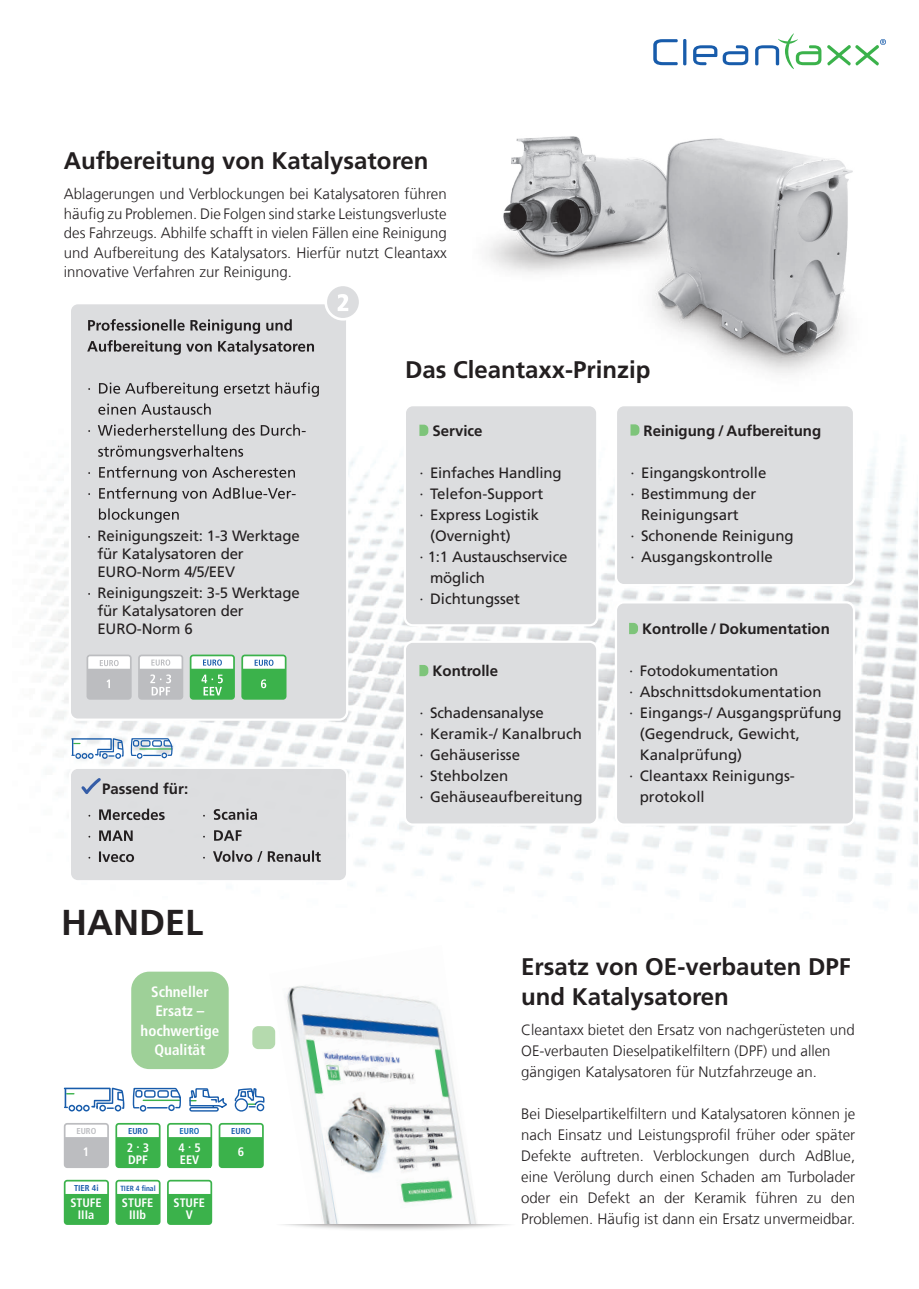
<style>
.page{position:relative;width:919px;height:1289px;background:#fff}
.page>*{position:absolute;margin:0;border:0;box-sizing:border-box;transform-origin:0 0}
.t1{font:700 36px "Frutiger LT Com";color:#231f20}
.t2{font:700 24px/30px "Frutiger LT Com";color:#231f20}
.t3{font:300 15px/21px "Frutiger LT Com";color:#231f20;text-align:justify}
.t4{font:15px/21px "Frutiger LT Com";color:#231f20}
.t5{font:700 15px "Frutiger LT Com";color:#231f20}
.t6{font:700 condensed 15px/19.5px "Frutiger LT Com";color:#fff;text-align:center}
.t7{font:700 condensed 12.3px/12.3px "Frutiger LT Com";color:#fff;text-align:center}
.t8{font:700 condensed 8.55px "Frutiger LT Com";color:#185cab}
.t9{font:700 condensed 8.55px "Frutiger LT Com";color:#bcbdc0}
.t10{font:700 condensed 8.55px "Frutiger LT Com";color:#1167b3}
.t11{font:700 condensed 7.5px "Frutiger LT Com";color:#185cab}
</style>
<div class="page">
<img style="left:41px;top:446px;width:876px;height:779px">
<svg style="left:653px;top:39px;width:24px;height:26px"></svg>
<hr style="left:683px;top:39px;width:3px;height:26px;background:#185cab;border-radius:2px">
<svg style="left:693px;top:45px;width:55px;height:20px"></svg>
<svg style="left:755px;top:33px;width:66px;height:36px"></svg>
<svg style="left:827px;top:39px;width:58px;height:26px"></svg>
<img style="left:488px;top:136px;width:365px;height:237px">
<div style="left:616px;top:602px;width:238px;height:222px;background:#dcdddf;border-radius:8px"></div>
<div style="left:614px;top:601px;width:241px;height:224px;border:2px solid #fff;border-radius:8px"></div>
<div style="left:616px;top:405px;width:238px;height:180px;background:#dcdddf;border-radius:8px"></div>
<div style="left:614px;top:404px;width:241px;height:182px;border:2px solid #fff;border-radius:8px"></div>
<svg style="left:630px;top:424px;width:9px;height:11px"></svg>
<div style="left:405px;top:405px;width:192px;height:220px;background:#dcdddf;border-radius:8px"></div>
<div style="left:403px;top:404px;width:195px;height:222px;border:2px solid #fff;border-radius:8px"></div>
<svg style="left:419px;top:424px;width:9px;height:12px"></svg>
<svg style="left:629px;top:623px;width:9px;height:11px"></svg>
<div style="left:405px;top:641px;width:192px;height:183px;background:#dcdddf;border-radius:8px"></div>
<div style="left:403px;top:640px;width:195px;height:185px;border:2px solid #fff;border-radius:8px"></div>
<svg style="left:419px;top:665px;width:9px;height:11px"></svg>
<div style="left:219px;top:1122px;width:45px;height:45px;background:#3bb24b;border-radius:3px"></div>
<svg style="left:220px;top:1124px;width:42px;height:13px"></svg>
<svg style="left:167px;top:1122px;width:45px;height:45px"></svg>
<div style="left:115px;top:1122px;width:45px;height:45px;background:#3bb24b;border-radius:3px"></div>
<svg style="left:117px;top:1124px;width:42px;height:13px"></svg>
<div style="left:64px;top:1122px;width:45px;height:45px;background:#bcbdc0;border-radius:3px"></div>
<svg style="left:65px;top:1124px;width:42px;height:13px"></svg>
<div style="left:169px;top:1138px;width:41px;height:29px;background:#3bb24b"></div>
<svg style="left:169px;top:1124px;width:41px;height:13px"></svg>
<img style="left:269px;top:945px;width:209px;height:280px">
<img style="left:275px;top:1224px;width:241px;height:6px">
<div style="left:131px;top:971px;width:98px;height:98px;background:#99ce93;border-radius:18px"></div>
<div style="left:252px;top:1026px;width:23px;height:23px;background:#b5daae;border-radius:6px"></div>
<svg style="left:234px;top:1088px;width:30px;height:23px"></svg>
<svg style="left:189px;top:1088px;width:37px;height:23px"></svg>
<div style="left:189px;top:1106px;width:30px;height:5px;border:1px solid #185cab;border-radius:2px"></div>
<svg style="left:133px;top:1087px;width:48px;height:24px"></svg>
<svg style="left:64px;top:1087px;width:60px;height:24px"></svg>
<div style="left:70px;top:303px;width:277px;height:416px;background:#dcdddf;border-radius:8px"></div>
<div style="left:69px;top:302px;width:279px;height:418px;border:2px solid #fff;border-radius:8px"></div>
<svg style="left:99px;top:508px;width:80px;height:15px"></svg>
<svg style="left:88px;top:487px;width:207px;height:15px"></svg>
<svg style="left:88px;top:466px;width:207px;height:15px"></svg>
<svg style="left:98px;top:445px;width:145px;height:15px"></svg>
<svg style="left:88px;top:424px;width:217px;height:15px"></svg>
<svg style="left:98px;top:403px;width:113px;height:12px"></svg>
<svg style="left:88px;top:382px;width:231px;height:15px"></svg>
<svg style="left:87px;top:340px;width:227px;height:15px"></svg>
<svg style="left:88px;top:319px;width:204px;height:15px"></svg>
<div style="left:190px;top:654px;width:45px;height:45px;background:#3bb24b;border-radius:3px"></div>
<div style="left:138px;top:654px;width:45px;height:45px;background:#bcbdc0;border-radius:3px"></div>
<div style="left:86px;top:654px;width:46px;height:45px;background:#bcbdc0;border-radius:3px"></div>
<div style="left:326px;top:285px;width:34px;height:34px;background:#dcdddf;border-radius:50%"></div>
<div style="left:324px;top:283px;width:37px;height:37px;border:3px solid #fff;border-radius:50%"></div>
<svg style="left:337px;top:294px;width:11px;height:17px"></svg>
<svg style="left:201px;top:674px;width:22px;height:21px"></svg>
<svg style="left:88px;top:656px;width:44px;height:32px"></svg>
<svg style="left:140px;top:656px;width:41px;height:39px"></svg>
<svg style="left:191px;top:656px;width:42px;height:12px"></svg>
<div style="left:241px;top:654px;width:45px;height:45px;background:#3bb24b;border-radius:3px"></div>
<svg style="left:261px;top:679px;width:5px;height:9px"></svg>
<svg style="left:243px;top:656px;width:42px;height:12px"></svg>
<div style="left:115px;top:1179px;width:45px;height:45px;background:#3bb24b;border-radius:3px"></div>
<div style="left:167px;top:1179px;width:45px;height:45px;background:#3bb24b;border-radius:3px"></div>
<svg style="left:117px;top:1181px;width:42px;height:12px"></svg>
<svg style="left:169px;top:1181px;width:41px;height:12px"></svg>
<div style="left:64px;top:1179px;width:45px;height:45px;background:linear-gradient(to right,#f8fcf8,#f8fcf8);border-radius:3px"></div>
<div style="left:65px;top:1195px;width:42px;height:29px;background:#3bb24b"></div>
<svg style="left:65px;top:1181px;width:42px;height:12px"></svg>
<svg style="left:71px;top:738px;width:53px;height:20px"></svg>
<svg style="left:131px;top:738px;width:41px;height:20px"></svg>
<div style="left:70px;top:767px;width:277px;height:114px;background:#dcdddf;border-radius:8px"></div>
<div style="left:69px;top:766px;width:279px;height:116px;border:2px solid #fff;border-radius:8px"></div>
<svg style="left:213px;top:850px;width:108px;height:11px"></svg>
<svg style="left:214px;top:830px;width:27px;height:10px"></svg>
<svg style="left:214px;top:808px;width:43px;height:11px"></svg>
<svg style="left:99px;top:851px;width:35px;height:11px"></svg>
<svg style="left:99px;top:830px;width:34px;height:11px"></svg>
<svg style="left:99px;top:808px;width:66px;height:12px"></svg>
<svg style="left:81px;top:778px;width:20px;height:16px"></svg>
<h2 class="t2" style="left:64px;top:146px;width:366px">Aufbereitung von Katalysatoren</h2>
<p class="t3" style="left:64px;top:184px;width:384px;line-height:19.5px">Ablagerungen und Verblockungen bei Katalysatoren führen häufig zu Problemen. Die Folgen sind starke Leistungsverluste des Fahrzeugs. Abhilfe schafft in vielen Fällen eine Reinigung und Aufbereitung des Katalysators. Hierfür nutzt Cleantaxx innovative Verfahren zur Reinigung.</p>
<p class="t4" style="left:97px;top:526px;width:204px;line-height:18px">Reinigungszeit: 1-3 Werktage für Katalysatoren der<br>EURO-Norm 4/5/EEV</p>
<p class="t4" style="left:97px;top:583px;width:204px;line-height:18px">Reinigungszeit: 3-5 Werktage für Katalysatoren der<br>EURO-Norm 6</p>
<p class="t5" style="left:102px;top:779px;width:87px">Passend für:</p>
<h1 class="t1" style="left:61px;top:900px;width:143px">HANDEL</h1>
<p class="t6" style="left:141px;top:981px;width:80px">Schneller<br>Ersatz – hochwertige<br>Qualität</p>
<p class="t9" style="left:76px;top:1126px;width:21px">EURO</p>
<p class="t8" style="left:128px;top:1125px;width:21px">EURO</p>
<p class="t10" style="left:180px;top:1125px;width:21px">EURO</p>
<p class="t8" style="left:231px;top:1125px;width:21px">EURO</p>
<p class="t7" style="left:83px;top:1145px;width:8px">1</p>
<p class="t7" style="left:127px;top:1140px;width:24px;text-align:left">2 . 3<br>DPF</p>
<p class="t7" style="left:178px;top:1140px;width:24px;text-align:left">4 . 5<br>EEV</p>
<p class="t8" style="left:74px;top:1182px;width:26px">TIER 4i</p>
<p class="t11" style="left:120px;top:1183px;width:37px">TIER 4 final</p>
<p class="t7" style="left:70px;top:1196px;width:33px">STUFE<br>IIIa</p>
<p class="t7" style="left:122px;top:1196px;width:33px">STUFE<br>IIIb</p>
<p class="t7" style="left:173px;top:1196px;width:33px">STUFE<br>V</p>
<p class="t7" style="left:238px;top:1145px;width:8px">6</p>
<h2 class="t2" style="left:405px;top:355px;width:247px">Das Cleantaxx-Prinzip</h2>
<p class="t5" style="left:432px;top:421px;width:52px">Service</p>
<p class="t4" style="left:419px;top:462px;width:144px">· Einfaches Handling</p>
<p class="t4" style="left:419px;top:483px;width:125px">· Telefon-Support</p>
<p class="t4" style="left:419px;top:504px;width:121px">· Express Logistik</p>
<p class="t4" style="left:430px;top:525px;width:82px">(Overnight)</p>
<p class="t4" style="left:419px;top:546px;width:150px">· 1:1 Austauschservice</p>
<p class="t4" style="left:430px;top:567px;width:56px">möglich</p>
<p class="t4" style="left:419px;top:588px;width:102px">· Dichtungsset</p>
<p class="t5" style="left:432px;top:661px;width:67px">Kontrolle</p>
<p class="t4" style="left:419px;top:702px;width:165px">· Schadensanalyse<br>· Keramik-/ Kanalbruch · Gehäuserisse<br>· Stehbolzen<br>· Gehäuseaufbereitung</p>
<p class="t5" style="left:643px;top:421px;width:179px">Reinigung / Aufbereitung</p>
<p class="t4" style="left:630px;top:462px;width:137px">· Eingangskontrolle</p>
<p class="t4" style="left:630px;top:483px;width:127px">· Bestimmung der</p>
<p class="t4" style="left:641px;top:504px;width:99px">Reinigungsart</p>
<p class="t4" style="left:630px;top:525px;width:165px">· Schonende Reinigung</p>
<p class="t4" style="left:630px;top:546px;width:144px">· Ausgangskontrolle</p>
<p class="t5" style="left:642px;top:619px;width:189px">Kontrolle / Dokumentation</p>
<p class="t4" style="left:629px;top:660px;width:151px">· Fotodokumentation</p>
<p class="t4" style="left:629px;top:681px;width:194px">· Abschnittsdokumentation</p>
<p class="t4" style="left:629px;top:702px;width:214px">· Eingangs-/ Ausgangsprüfung</p>
<p class="t4" style="left:639px;top:723px;width:162px">(Gegendruck, Gewicht,</p>
<p class="t4" style="left:639px;top:744px;width:104px">Kanalprüfung)</p>
<p class="t4" style="left:629px;top:765px;width:167px">· Cleantaxx Reinigungs-</p>
<p class="t4" style="left:639px;top:786px;width:67px">protokoll</p>
<h2 class="t2" style="left:521px;top:951px;width:331px">Ersatz von OE-verbauten DPF und Katalysatoren</h2>
<p class="t3" style="left:521px;top:1019px;width:335px;text-align:left">Cleantaxx bietet den Ersatz von nachgerüsteten und<br>OE-verbauten Dieselpatikelfiltern (DPF) und allen gängigen Katalysatoren für Nutzfahrzeuge an.</p>
<p class="t3" style="left:521px;top:1103px;width:335px">Bei Dieselpartikelfiltern und Katalysatoren können je nach Einsatz und Leistungsprofil früher oder später Defekte auftreten. Verblockungen durch AdBlue, eine Verölung durch einen Schaden am Turbolader oder ein Defekt an der Keramik führen zu den Problemen. Häufig ist dann ein Ersatz unvermeidbar.</p>
</div>
